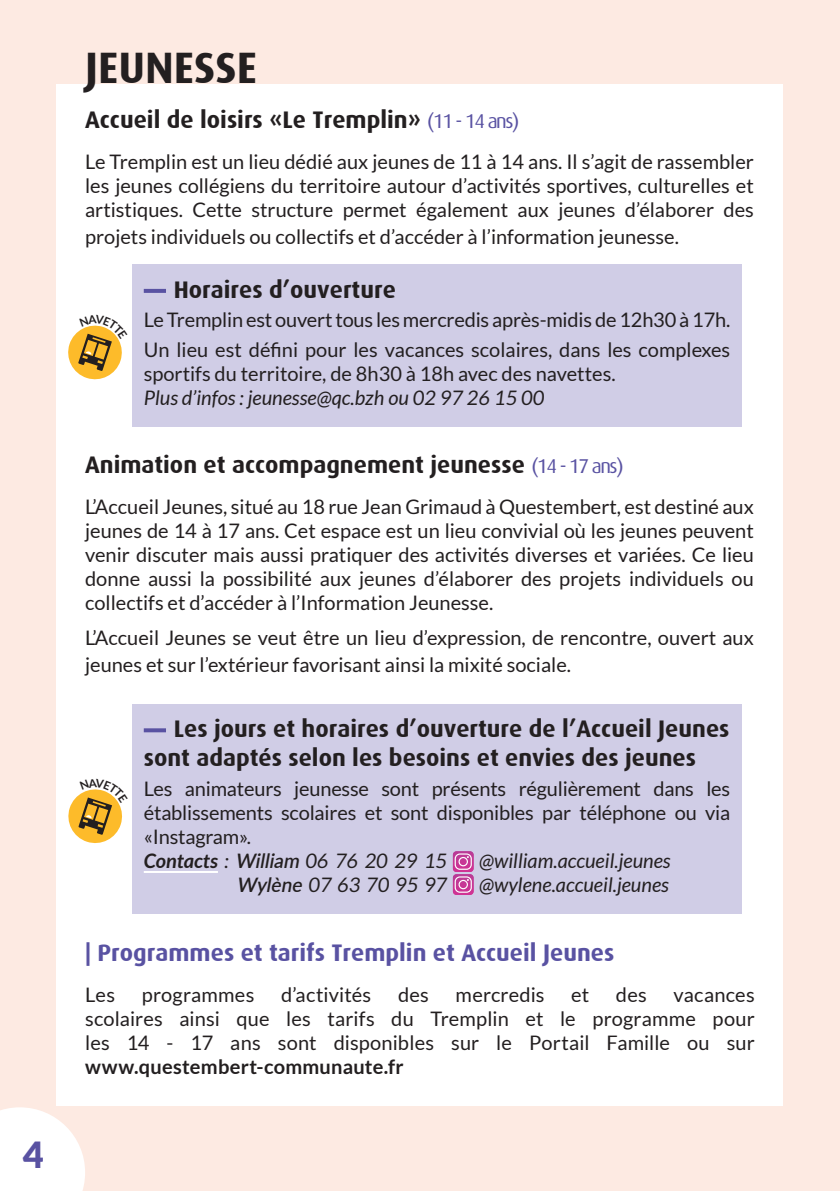
<style>
.page{position:relative;width:840px;height:1191px;background:#fff}
.page>*{position:absolute;margin:0;border:0;box-sizing:border-box;transform-origin:0 0}
.t1{font:700 44px "Dax";color:#231f20}
.t2{font:900 36px "Lato";color:#5952a2}
.t3{font:700 24px/28.8px "Dax";color:#231f20}
.t4{font:700 24px "Dax";color:#5952a2}
.t5{font:20px/24px "Lato";color:#231f20;text-align:justify}
.t6{font:italic 20px "Lato";color:#231f20}
.s1{font-weight:400;font-size:20px;color:#5952a2}
.s2{font-weight:700}
.s3{font-weight:600}
</style>
<div class="page">
<div style="left:0;top:0;width:839px;height:1191px;background:#fdeae2"></div>
<hr style="left:839px;top:0;width:1px;height:1191px;background:#fdeae2">
<div style="left:57px;top:85px;width:725px;height:1021px;background:#fff"></div>
<svg style="left:0;top:1107px;width:85px;height:84px;background:#fefcfb"></svg>
<div style="left:132px;top:264px;width:609px;height:162px;background:#d0cde6"></div>
<svg style="left:144px;top:289px;width:22px;height:4px"></svg>
<div style="left:132px;top:703px;width:609px;height:210px;background:#d0cde6"></div>
<svg style="left:144px;top:728px;width:22px;height:4px"></svg>
<svg style="left:452px;top:851px;width:21px;height:44px"></svg>
<hr style="left:144px;top:871px;width:74px;height:2px;background:#fff">
<svg style="left:68px;top:325px;width:54px;height:55px"></svg>
<svg style="left:68px;top:789px;width:54px;height:54px"></svg>
<p class="t2" style="left:23px;top:1134px;width:22px">4</p>
<p class="t1" style="left:85px;top:43px;width:173px">JEUNESSE</p>
<p class="t3" style="left:85px;top:106px;width:435px">Accueil de loisirs «Le Tremplin» <span class="s1">(11 - 14 ans)</span></p>
<p class="t5" style="left:85px;top:150px;width:670px">Le Tremplin est un lieu dédié aux jeunes de 11 à 14 ans. Il s’agit de rassembler les jeunes collégiens du territoire autour d’activités sportives, culturelles et artistiques. Cette structure permet également aux jeunes d’élaborer des</p>
<p class="t5" style="left:85px;top:224px;width:595px">projets individuels ou collectifs et d’accéder à l’information jeunesse.</p>
<p class="t3" style="left:173px;top:275px;width:223px">Horaires d’ouverture</p>
<p class="t5" style="left:144px;top:308px;width:587px">Le Tremplin est ouvert tous les mercredis après-midis de 12h30 à 17h.</p>
<p class="t5" style="left:144px;top:338px;width:587px">Un lieu est défini pour les vacances scolaires, dans les complexes sportifs du territoire, de 8h30 à 18h avec des navettes.</p>
<p class="t6" style="left:144px;top:386px;width:402px">Plus d’infos : jeunesse@qc.bzh ou 02 97 26 15 00</p>
<p class="t3" style="left:85px;top:450px;width:539px">Animation et accompagnement jeunesse <span class="s1">(14 - 17 ans)</span></p>
<p class="t5" style="left:85px;top:494px;width:670px">L’Accueil Jeunes, situé au 18 rue Jean Grimaud à Questembert, est destiné aux jeunes de 14 à 17 ans. Cet espace est un lieu convivial où les jeunes peuvent venir discuter mais aussi pratiquer des activités diverses et variées. Ce lieu donne aussi la possibilité aux jeunes d’élaborer des projets individuels ou collectifs et d’accéder à l’Information Jeunesse.</p>
<p class="t5" style="left:85px;top:624px;width:670px;line-height:26.4px">L’Accueil Jeunes se veut être un lieu d’expression, de rencontre, ouvert aux jeunes et sur l’extérieur favorisant ainsi la mixité sociale.</p>
<p class="t3" style="left:144px;top:714px;width:587px;text-indent:30px">Les jours et horaires d’ouverture de l’Accueil Jeunes sont adaptés selon les besoins et envies des jeunes</p>
<p class="t5" style="left:144px;top:776px;width:587px">Les animateurs jeunesse sont présents régulièrement dans les établissements scolaires et sont disponibles par téléphone ou via «Instagram».</p>
<p class="t6" style="left:144px;top:849px;width:305px"><span class="s2">Contacts</span> : <span class="s3">William</span> 06 76 20 29 15</p>
<p class="t6" style="left:479px;top:849px;width:193px">@william.accueil.jeunes</p>
<p class="t6" style="left:236px;top:873px;width:212px"><span class="s3">Wylène</span> 07 63 70 95 97</p>
<p class="t6" style="left:479px;top:873px;width:191px">@wylene.accueil.jeunes</p>
<p class="t4" style="left:85px;top:939px;width:530px">| Programmes et tarifs Tremplin et Accueil Jeunes</p>
<p class="t5" style="left:85px;top:982px;width:31px">Les</p>
<p class="t5" style="left:142px;top:982px;width:114px">programmes</p>
<p class="t5" style="left:281px;top:982px;width:92px">d’activités</p>
<p class="t5" style="left:398px;top:982px;width:32px">des</p>
<p class="t5" style="left:455px;top:982px;width:90px">mercredis</p>
<p class="t5" style="left:571px;top:982px;width:20px">et</p>
<p class="t5" style="left:615px;top:982px;width:32px">des</p>
<p class="t5" style="left:85px;top:982px;width:670px;text-indent:588px">vacances scolaires ainsi que les tarifs du Tremplin et le programme pour les 14 - 17 ans sont disponibles sur le Portail Famille ou sur <span class="s2">www.questembert-communaute.fr</span></p>
</div>
